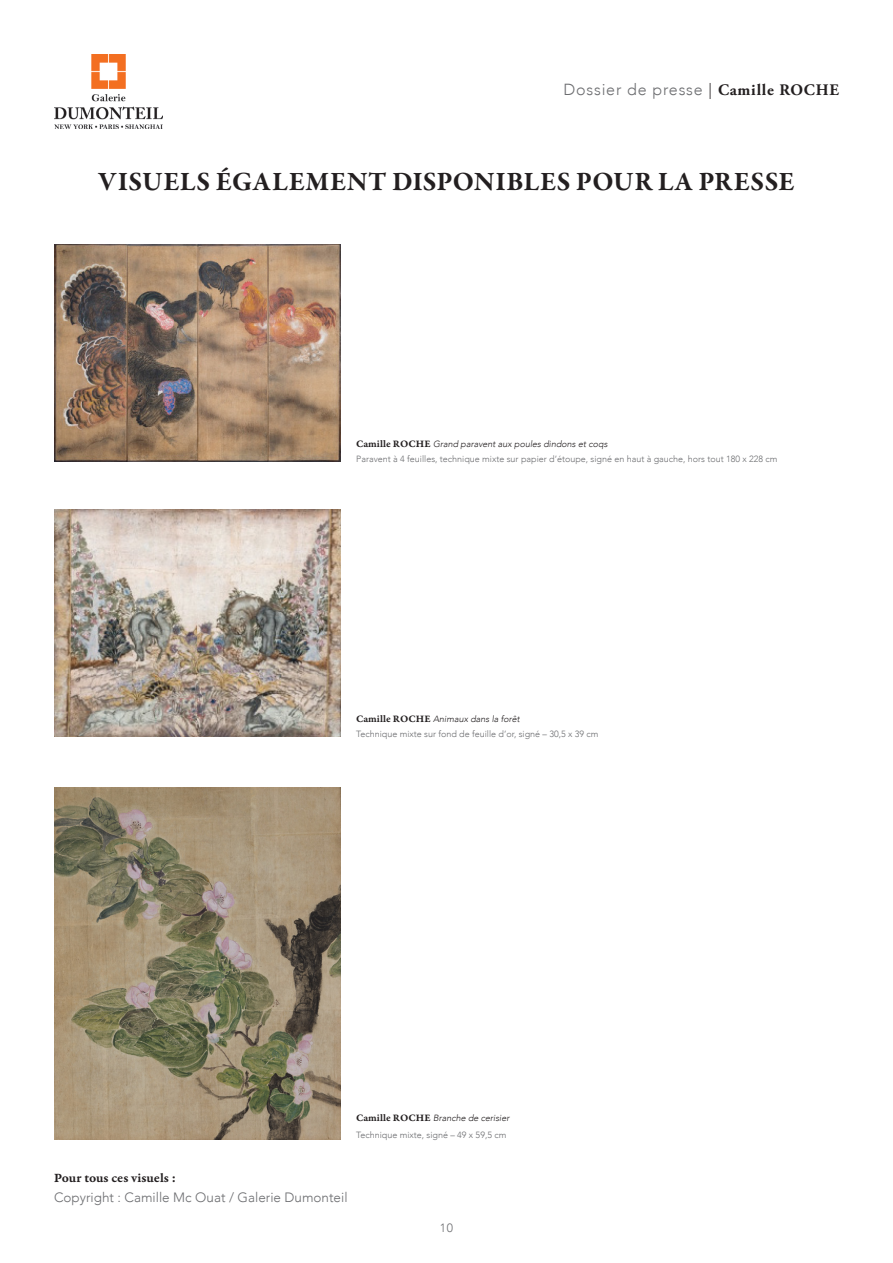
<style>
.page{position:relative;width:893px;height:1263px;background:#fff}
.page>*{position:absolute;margin:0;border:0;box-sizing:border-box;transform-origin:0 0}
.t1{font:700 27px "Garamond Premr Pro";letter-spacing:.02em;color:#231f20}
.t2{font:300 16.05px "Avenir";letter-spacing:.05em;color:#6c6d70}
.t3{font:300 13.5px "Avenir";color:#6c6d70}
.t4{font:13.5px "Garamond Premr Pro Smbd Capt";color:#231f20}
.t5{font:300 12px "Avenir";color:#6c6d70}
.t6{font:300 9px "Avenir";color:#6c6d70}
.t7{font:italic 300 9px "Avenir";color:#231f20}
.s1{color:#231f20}
.s2{font-family:"Adobe Garamond Pro";font-weight:700;color:#231f20}
.s3{font-family:"Garamond Premr Pro Smbd Capt";font-weight:400;font-style:normal;font-size:10.5px}
</style>
<div class="page">
<img style="left:54px;top:54px;width:109px;height:74px">
<img style="left:54px;top:788px;width:286px;height:351px">
<img style="left:54px;top:509px;width:286px;height:228px">
<img style="left:54px;top:244px;width:286px;height:218px">
<h2 class="t2" style="left:563px;top:80px;width:277px">Dossier de presse <span class="s1">|</span> <span class="s2">Camille ROCHE</span></h2>
<p class="t1" style="left:98px;top:165px;width:698px">VISUELS ÉGALEMENT DISPONIBLES POUR LA PRESSE</p>
<p class="t7" style="left:356px;top:438px;width:253px"><span class="s3">Camille ROCHE</span> Grand paravent aux poules dindons et coqs</p>
<p class="t6" style="left:356px;top:453px;width:423px">Paravent à 4 feuilles, technique mixte sur papier d’étoupe, signé en haut à gauche, hors tout 180 x 228 cm</p>
<p class="t7" style="left:356px;top:713px;width:165px"><span class="s3">Camille ROCHE</span> Animaux dans la forêt</p>
<p class="t6" style="left:356px;top:728px;width:244px">Technique mixte sur fond de feuille d’or, signé – 30,5 x 39 cm</p>
<p class="t7" style="left:356px;top:1112px;width:155px"><span class="s3">Camille ROCHE</span> Branche de cerisier</p>
<p class="t6" style="left:356px;top:1129px;width:152px">Technique mixte, signé – 49 x 59,5 cm</p>
<p class="t4" style="left:54px;top:1169px;width:123px">Pour tous ces visuels :</p>
<p class="t3" style="left:54px;top:1190px;width:295px">Copyright : Camille Mc Ouat / Galerie Dumonteil</p>
<h3 class="t5" style="left:440px;top:1221px;width:15px">10</h3>
</div>
